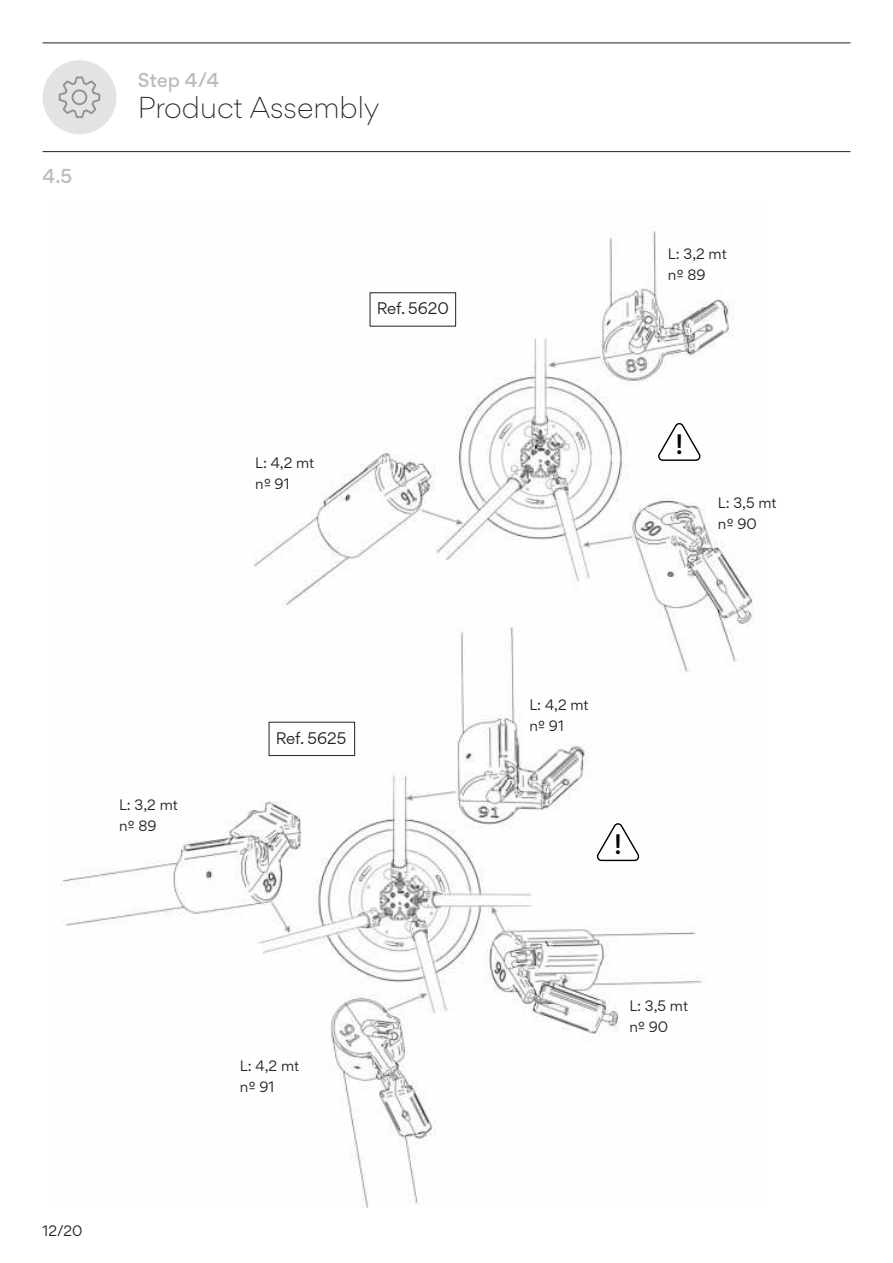
<style>
.page{position:relative;width:893px;height:1263px;background:#fff}
.page>*{position:absolute;margin:0;border:0;box-sizing:border-box;transform-origin:0 0}
.t1{font:300 27px "Gordita";color:#231f20}
.t2{font:500 25.2px "Gordita";color:#010101}
.t3{font:500 18px "Gordita";color:#bcbdc0}
.t4{font:15px "Gordita";color:#231f20}
.t5{font:13.5px/21px "Gordita";color:#231f20}
</style>
<div class="page">
<img style="left:60px;top:231px;width:694px;height:977px">
<div style="left:269px;top:722px;width:86px;height:34px;border:1px solid #231f20"></div>
<hr style="left:43px;top:43px;width:807px;height:1px;background:#231f20">
<hr style="left:43px;top:151px;width:807px;height:1px;background:#231f20">
<div style="left:43px;top:60px;width:73px;height:74px;background:#e3e3e2;border-radius:50%"></div>
<svg style="left:59px;top:76px;width:41px;height:42px"></svg>
<svg style="left:658px;top:423px;width:43px;height:38px"></svg>
<svg style="left:596px;top:823px;width:44px;height:38px"></svg>
<h3 class="t3" style="left:43px;top:168px;width:31px">4.5</h3>
<h3 class="t3" style="left:138px;top:72px;width:83px">Step 4/4</h3>
<h1 class="t1" style="left:138px;top:90px;width:243px">Product Assembly</h1>
<p class="t5" style="left:255px;top:452px;width:61px">L: 4,2 mt nº 91</p>
<p class="t4" style="left:377px;top:299px;width:74px">Ref. 5620</p>
<p class="t5" style="left:119px;top:794px;width:60px">L: 3,2 mt nº 89</p>
<p class="t4" style="left:276px;top:728px;width:72px">Ref. 5625</p>
<p class="t5" style="left:43px;top:1220px;width:42px">12/20</p>
<p class="t5" style="left:240px;top:1055px;width:61px">L: 4,2 mt nº 91</p>
<p class="t5" style="left:668px;top:244px;width:60px">L: 3,2 mt nº 89</p>
<h2 class="t2" style="left:675px;top:431px;width:9px">!</h2>
<p class="t5" style="left:718px;top:493px;width:60px">L: 3,5 mt nº 90</p>
<p class="t5" style="left:529px;top:695px;width:61px">L: 4,2 mt nº 91</p>
<h2 class="t2" style="left:614px;top:831px;width:9px">!</h2>
<p class="t5" style="left:629px;top:995px;width:60px">L: 3,5 mt nº 90</p>
</div>
